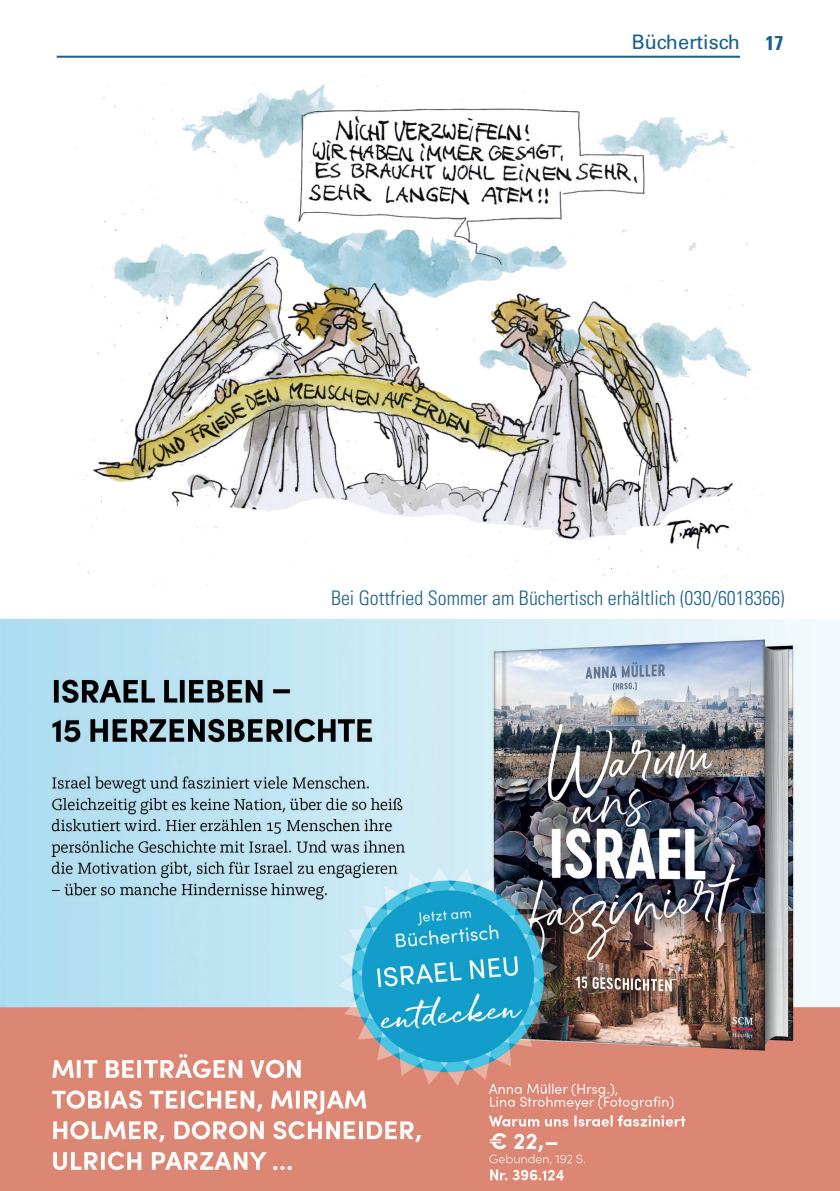
<style>
.page{position:relative;width:840px;height:1191px;background:#fff}
.page>*{position:absolute;margin:0;border:0;box-sizing:border-box;transform-origin:0 0}
.t1{font:300 condensed 20px "Univers";color:#19608b}
.t2{font:20px "Univers";color:#19608b}
.t3{font:700 condensed 20px "Univers";color:#19608b}
</style>
<div class="page">
<hr style="left:57px;top:56px;width:682px;height:2px;background:#19608b">
<img style="left:76px;top:82px;width:679px;height:503px">
<img style="left:1px;top:619px;width:838px;height:572px">
<p class="t2" style="left:631px;top:30px;width:110px">Büchertisch</p>
<p class="t3" style="left:765px;top:30px;width:19px">17</p>
<p class="t1" style="left:331px;top:586px;width:455px">Bei Gottfried Sommer am Büchertisch erhältlich (030/6018366)</p>
</div>
